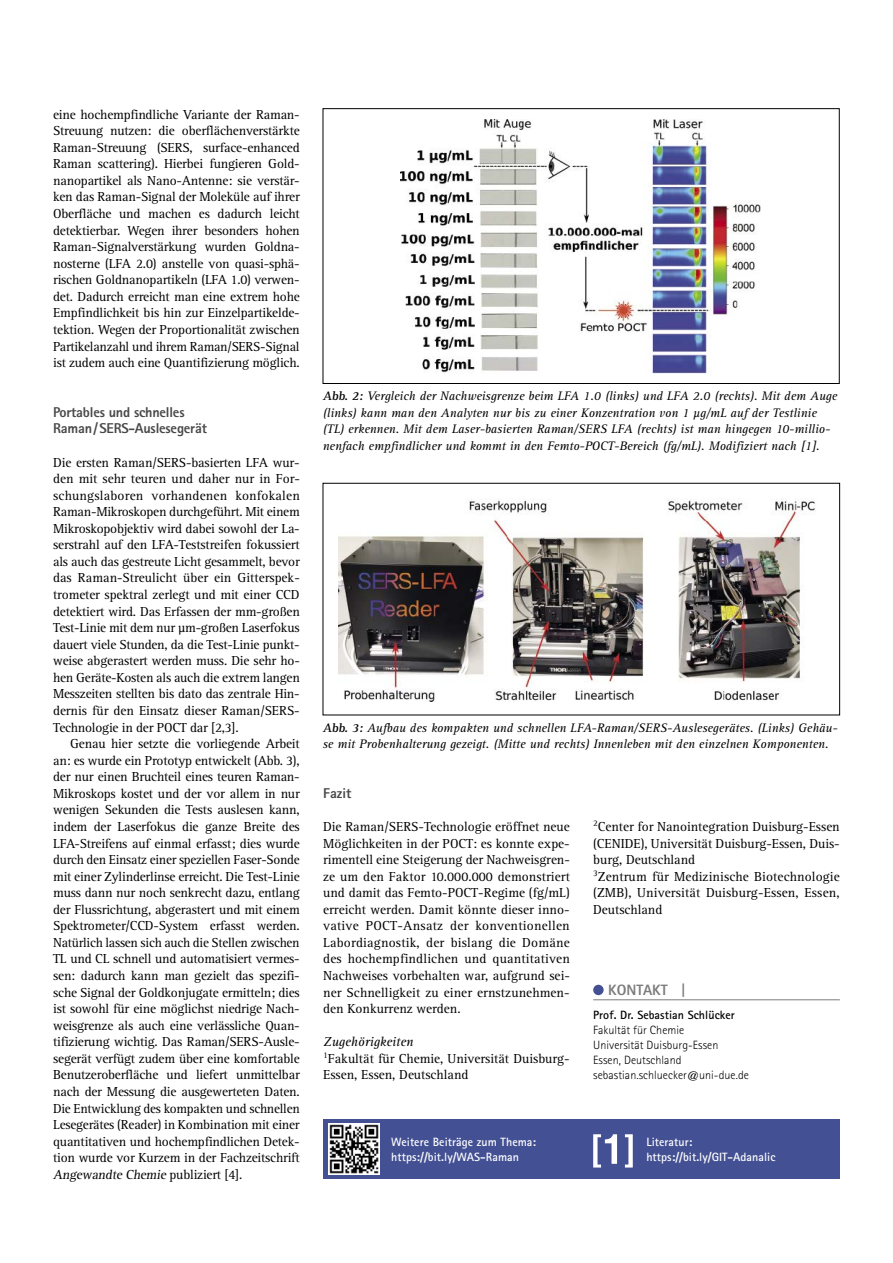
<style>
.page{position:relative;width:893px;height:1263px;background:#fff}
.page>*{position:absolute;margin:0;border:0;box-sizing:border-box;transform-origin:0 0}
.t1{font:800 15px "Rotis Sans Serif Std";color:#7c7c7c}
.t2{font:800 14.25px/16.5px "Rotis Sans Serif Std";letter-spacing:-.015em;color:#484848}
.t3{font:13.5px/16.5px "Rotis Serif Std";letter-spacing:-.005em;color:#000;text-align:justify}
.t4{font:italic 12.75px/16.5px "Rotis Serif Std";color:#000}
.t5{font:300 12px/15px "Rotis Sans Serif Std";letter-spacing:.005em;color:#000}
.t6{font:700 12px/15px "Rotis Sans Serif Std";letter-spacing:.005em;color:#fff}
.t7{font:700 12px "Rotis Sans Serif Std";letter-spacing:.005em;color:#000}
.s1{font-weight:700;font-style:normal}
.s2{font-style:italic}
</style>
<div class="page">
<img style="left:338px;top:499px;width:478px;height:202px">
<div style="left:323px;top:483px;width:517px;height:232px;border:1px solid #000"></div>
<hr style="left:593px;top:999px;width:247px;height:1px;background:#7c7c7c">
<div style="left:593px;top:985px;width:11px;height:10px;background:#435093;border-radius:50%"></div>
<div style="left:323px;top:1119px;width:517px;height:60px;background:#435093"></div>
<img style="left:328px;top:1123px;width:51px;height:51px">
<svg style="left:593px;top:1134px;width:40px;height:33px"></svg>
<img style="left:400px;top:120px;width:360px;height:254px">
<div style="left:323px;top:108px;width:516px;height:276px;border:1px solid #000"></div>
<p class="t3" style="left:53px;top:106px;width:248px">eine hochempfindliche Variante der Raman-Streuung nutzen: die oberflächenverstärkte Raman-Streuung (SERS, surface-enhanced Raman scattering). Hierbei fungieren Gold&shy;nanopartikel als Nano-Antenne: sie verstär&shy;ken das Raman-Signal der Moleküle auf ihrer Oberfläche und machen es dadurch leicht detektierbar. Wegen ihrer besonders hohen Raman-Signalverstärkung wurden Goldna&shy;nosterne (LFA 2.0) anstelle von quasi-sphä&shy;rischen Goldnanopartikeln (LFA 1.0) verwen&shy;det. Dadurch erreicht man eine extrem hohe Empfindlichkeit bis hin zur Einzelpartikelde&shy;tektion. Wegen der Proportionalität zwischen Partikelanzahl und ihrem Raman/SERS-Signal ist zudem auch eine Quantifizierung möglich.</p>
<p class="t2" style="left:53px;top:404px;width:155px">Portables und schnelles<br>Raman/SERS-Auslesegerät</p>
<p class="t3" style="left:53px;top:454px;width:248px">Die ersten Raman/SERS-basierten LFA wur&shy;den mit sehr teuren und daher nur in For&shy;schungslaboren vorhandenen konfokalen Raman-Mikroskopen durchgeführt. Mit einem Mikroskopobjektiv wird dabei sowohl der La&shy;serstrahl auf den LFA-Teststreifen fokussiert als auch das gestreute Licht gesammelt, bevor das Raman-Streulicht über ein Gitterspek&shy;trometer spektral zerlegt und mit einer CCD detektiert wird. Das Erfassen der mm-großen Test-Linie mit dem nur µm-großen Laserfokus dauert viele Stunden, da die Test-Linie punkt&shy;weise abgerastert werden muss. Die sehr ho&shy;hen Geräte-Kosten als auch die extrem langen Messzeiten stellten bis dato das zentrale Hin&shy;dernis für den Einsatz dieser Raman/SERS-Technologie in der POCT dar [2,3].</p>
<p class="t3" style="left:53px;top:736px;width:248px;text-indent:17px">Genau hier setzte die vorliegende Arbeit an: es wurde ein Prototyp entwickelt (Abb. 3), der nur einen Bruchteil eines teuren Raman-Mikroskops kostet und der vor allem in nur wenigen Sekunden die Tests auslesen kann, indem der Laserfokus die ganze Breite des LFA-Streifens auf einmal erfasst; dies wurde durch den Einsatz einer speziellen Faser-Sonde mit einer Zylinderlinse erreicht. Die Test-Linie muss dann nur noch senkrecht dazu, entlang der Flussrichtung, abgerastert und mit einem Spektrometer/CCD-System erfasst werden.<br>Natürlich lassen sich auch die Stellen zwischen TL und CL schnell und automatisiert vermes&shy;sen: dadurch kann man gezielt das spezifi&shy;sche Signal der Goldkonjugate ermitteln; dies ist sowohl für eine möglichst niedrige Nach&shy;weisgrenze als auch eine verlässliche Quan&shy;tifizierung wichtig. Das Raman/SERS-Ausle&shy;segerät verfügt zudem über eine komfortable Benutzeroberfläche und liefert unmittelbar nach der Messung die ausgewerteten Daten.<br>Die Entwicklung des kompakten und schnellen Lesegerätes (Reader) in Kombination mit einer quantitativen und hochempfindlichen Detek&shy;tion wurde vor Kurzem in der Fachzeitschrift Angewandte Chemie p ub l i z i e rt [ 4 ] .</p>
<p class="t4" style="left:323px;top:388px;width:516px"><span class="s1">Abb. 2:</span> Vergleich der Nachweisgrenze beim LFA 1.0 (links) und LFA 2.0 (rechts). Mit dem Auge (links) kann man den Analyten nur bis zu einer Konzentration von 1 µg/mL auf der Testlinie (TL) erkennen. Mit dem Laser-basierten Raman/SERS LFA (rechts) ist man hingegen 10-millio&shy;nenfach empfindlicher und kommt in den Femto-POCT-Bereich (fg/mL). Modifiziert nach [1].</p>
<p class="t4" style="left:323px;top:719px;width:516px"><span class="s1">Abb. 3:</span> Aufbau des kompakten und schnellen LFA-Raman/SERS-Auslesegerätes. (Links) Gehäu&shy;se mit Probenhalterung gezeigt. (Mitte und rechts) Innenleben mit den einzelnen Komponenten.</p>
<p class="t2" style="left:323px;top:784px;width:30px">Fazit</p>
<p class="t3" style="left:323px;top:819px;width:248px">Die Raman/SERS-Technologie eröffnet neue Möglichkeiten in der POCT: es konnte expe&shy;rimentell eine Steigerung der Nachweisgren&shy;ze um den Faktor 10.000.000 demonstriert und damit das Femto-POCT-Regime (fg/mL) erreicht werden. Damit könnte dieser inno&shy;vative POCT-Ansatz der konventionellen Labordiagnostik, der bislang die Domäne des hochempfindlichen und quantitativen Nachweises vorbehalten war, aufgrund sei&shy;ner Schnelligkeit zu einer ernstzunehmen&shy;den Konkurrenz werden.</p>
<p class="t3" style="left:323px;top:1034px;width:248px;text-align:left"><span class="s2">Zugehörigkeiten<br></span><sup>1</sup>Fakultät für Chemie, Universität Duisburg-<br>Essen, Essen, Deutschland</p>
<p class="t3" style="left:593px;top:819px;width:248px;text-align:left"><sup>2</sup>Center for Nanointegration Duisburg-Essen (CENIDE), Universität Duisburg-Essen, Duis&shy;burg, Deutschland<br><sup>3</sup>Zentrum für Medizinische Biotechnologie (ZMB), Universität Duisburg-Essen, Essen, Deutschland</p>
<p class="t1" style="left:608px;top:980px;width:79px">KONTAKT |</p>
<p class="t7" style="left:593px;top:1007px;width:143px">Prof. Dr. Sebastian Schlücker</p>
<p class="t5" style="left:593px;top:1022px;width:157px">Fakultät für Chemie<br>Universität Duisburg-Essen<br>Essen, Deutschland sebastian.schluecker@uni-due.de</p>
<p class="t6" style="left:391px;top:1134px;width:146px">Weitere Beiträge zum Thema: https://bit.ly/WAS-Raman</p>
<p class="t6" style="left:646px;top:1134px;width:131px">Literatur: https://bit.ly/GIT-Adanalic</p>
</div>
